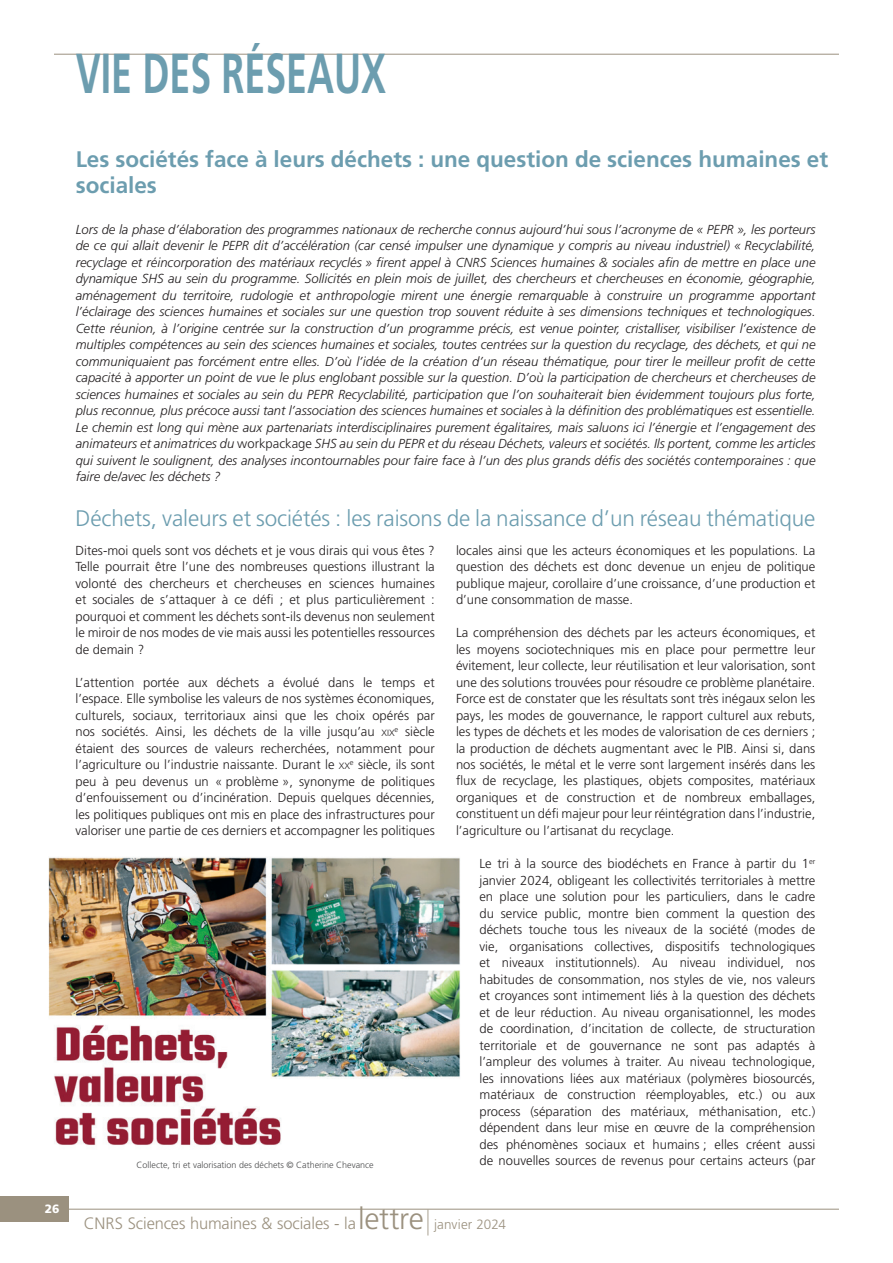
<style>
.page{position:relative;width:893px;height:1263px;background:#fff}
.page>*{position:absolute;margin:0;border:0;box-sizing:border-box;transform-origin:0 0}
.t1{font:700 56.25px "Frutiger LT Std";color:#6c9daf;scale:.67 1}
.t2{font:300 22.5px "Frutiger LT Std";letter-spacing:-.005em;color:#6c9daf}
.t3{font:700 22.5px/25.5px "Frutiger LT Std";color:#6c9daf}
.t4{font:300 16.5px "Frutiger LT Std";letter-spacing:-.005em;color:#9b917f}
.t5{font:300 13.05px/16.5px "Frutiger LT Std";color:#231f20;text-align:justify}
.t6{font:italic 300 13.05px/16.5px "Frutiger LT Std";color:#231f20;text-align:justify}
.t7{font:900 12px "Frutiger LT Std";color:#fff}
.t8{font:300 9px "Frutiger LT Std";color:#4b4c4d}
.s1{font-style:normal}
.s2{font-size:9.15px}
.s3{font-size:30.15px}
.s4{font-size:25.95px}
.s5{font-size:13.5px}
</style>
<div class="page">
<hr style="left:54px;top:54px;width:785px;height:1px;background:#9b917f">
<hr style="left:68px;top:1209px;width:771px;height:1px;background:#9b917f">
<div style="left:0;top:1196px;width:68px;height:26px;background:#9b917f"></div>
<img style="left:48px;top:857px;width:412px;height:288px">
<h1 class="t1" style="left:76px;top:40px;width:465px">VIE DES RÉSEAUX</h1>
<p class="t7" style="left:45px;top:1202px;width:16px">26</p>
<h2 class="t3" style="left:76px;top:147px;width:754px">Les sociétés face à leurs déchets : une question de sciences humaines et sociales</h2>
<p class="t6" style="left:76px;top:221px;width:741px">Lors de la phase d’élaboration des programmes nationaux de recherche connus aujourd’hui sous l’acronyme de « PEPR », les porteurs de ce qui allait devenir le PEPR dit d’accélération (car censé impulser une dynamique y compris au niveau industriel) « Recyclabilité, recyclage et réincorporation des matériaux recyclés » firent appel à CNRS Sciences humaines &amp; sociales afin de mettre en place une dynamique SHS au sein du programme. Sollicités en plein mois de juillet, des chercheurs et chercheuses en économie, géographie, aménagement du territoire, rudologie et anthropologie mirent une énergie remarquable à construire un programme apportant l’éclairage des sciences humaines et sociales sur une question trop souvent réduite à ses dimensions techniques et technologiques.<br>Cette réunion, à l’origine centrée sur la construction d’un programme précis, est venue pointer, cristalliser, visibiliser l’existence de multiples compétences au sein des sciences humaines et sociales, toutes centrées sur la question du recyclage, des déchets, et qui ne communiquaient pas forcément entre elles. D’où l’idée de la création d’un réseau thématique, pour tirer le meilleur profit de cette capacité à apporter un point de vue le plus englobant possible sur la question. D’où la participation de chercheurs et chercheuses de sciences humaines et sociales au sein du PEPR Recyclabilité, participation que l’on souhaiterait bien évidemment toujours plus forte, plus reconnue, plus précoce aussi tant l’association des sciences humaines et sociales à la définition des problématiques est essentielle.<br>Le chemin est long qui mène aux partenariats interdisciplinaires purement égalitaires, mais saluons ici l’énergie et l’engagement des animateurs et animatrices du <span class="s1">workpackage</span> SHS au sein du PEPR et du réseau Déchets, valeurs et sociétés. Ils portent, comme les articles qui suivent le soulignent, des analyses incontournables pour faire face à l’un des plus grands défis des sociétés contemporaines : que faire de/avec les déchets ?</p>
<h2 class="t2" style="left:75px;top:505px;width:741px">Déchets, valeurs et sociétés : les raisons de la naissance d’un réseau thématique</h2>
<p class="t5" style="left:75px;top:542px;width:361px">Dites-moi quels sont vos déchets et je vous dirais qui vous êtes ?<br>Telle pourrait être l’une des nombreuses questions illustrant la volonté des chercheurs et chercheuses en sciences humaines et sociales de s’attaquer à ce défi ; et plus particulièrement : pourquoi et comment les déchets sont-ils devenus non seulement le miroir de nos modes de vie mais aussi les potentielles ressources de demain ?</p>
<p class="t5" style="left:75px;top:674px;width:361px">L’attention portée aux déchets a évolué dans le temps et l’espace. Elle symbolise les valeurs de nos systèmes économiques, culturels, sociaux, territoriaux ainsi que les choix opérés par nos sociétés. Ainsi, les déchets de la ville jusqu’au <span class="s2">XIX</span><sup>e</sup> siècle étaient des sources de valeurs recherchées, notamment pour l’agriculture ou l’industrie naissante. Durant le <span class="s2">XX</span><sup>e</sup> siècle, ils sont peu à peu devenus un « problème », synonyme de politiques d’enfouissement ou d’incinération. Depuis quelques décennies, les politiques publiques ont mis en place des infrastructures pour valoriser une partie de ces derniers et accompagner les politiques</p>
<p class="t5" style="left:456px;top:542px;width:361px">locales ainsi que les acteurs économiques et les populations. La question des déchets est donc devenue un enjeu de politique publique majeur, corollaire d’une croissance, d’une production et d’une consommation de masse.</p>
<p class="t5" style="left:456px;top:624px;width:361px">La compréhension des déchets par les acteurs économiques, et les moyens sociotechniques mis en place pour permettre leur évitement, leur collecte, leur réutilisation et leur valorisation, sont une des solutions trouvées pour résoudre ce problème planétaire.<br>Force est de constater que les résultats sont très inégaux selon les pays, les modes de gouvernance, le rapport culturel aux rebuts, les types de déchets et les modes de valorisation de ces derniers ; la production de déchets augmentant avec le PIB. Ainsi si, dans nos sociétés, le métal et le verre sont largement insérés dans les flux de recyclage, les plastiques, objets composites, matériaux organiques et de construction et de nombreux emballages, constituent un défi majeur pour leur réintégration dans l’industrie, l’agriculture ou l’artisanat du recyclage.</p>
<p class="t5" style="left:479px;top:855px;width:337px">Le tri à la source des biodéchets en France à partir du 1<sup>er </sup>janvier 2024, obligeant les collectivités territoriales à mettre en place une solution pour les particuliers, dans le cadre du service public, montre bien comment la question des déchets touche tous les niveaux de la société (modes de vie, organisations collectives, dispositifs technologiques et niveaux institutionnels). Au niveau individuel, nos habitudes de consommation, nos styles de vie, nos valeurs et croyances sont intimement liés à la question des déchets et de leur réduction. Au niveau organisationnel, les modes de coordination, d’incitation de collecte, de structuration territoriale et de gouvernance ne sont pas adaptés à l’ampleur des volumes à traiter. Au niveau technologique, les innovations liées aux matériaux (polymères biosourcés, matériaux de construction réemployables, etc.) ou aux process (séparation des matériaux, méthanisation, etc.) dépendent dans leur mise en œuvre de la compréhension des phénomènes sociaux et humains ; elles créent aussi de nouvelles sources de revenus pour certains acteurs (par</p>
<p class="t8" style="left:137px;top:1160px;width:239px">Collecte, tri et valorisation des déchets © Catherine Chevance</p>
<p class="t4" style="left:84px;top:1214px;width:424px">CNRS Sciences humaines &amp; sociales - la <span class="s3">lettre</span><span class="s4">|</span> <span class="s5">janvier 2024</span></p>
</div>
